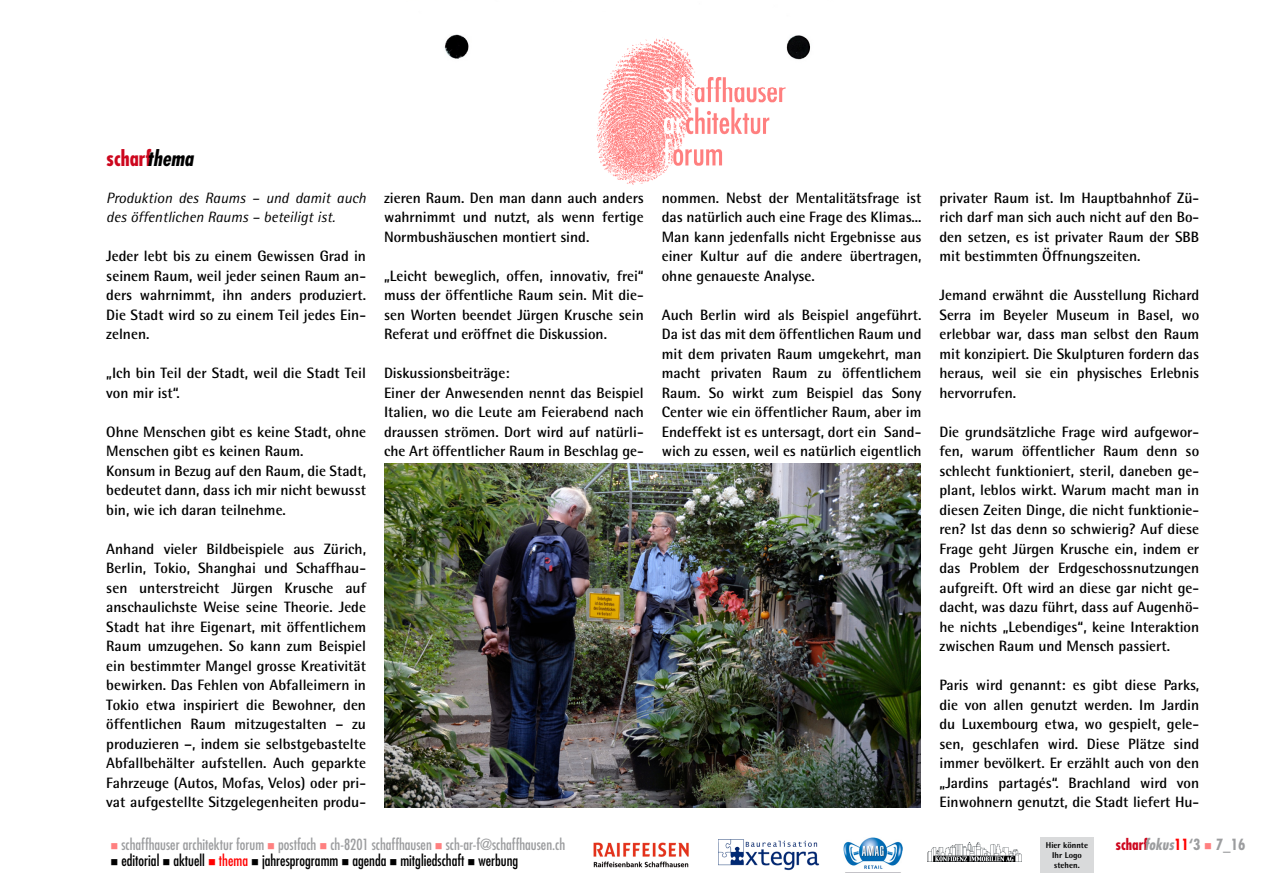
<style>
.page{position:relative;width:1263px;height:893px;background:#fff}
.page>*{position:absolute;margin:0;border:0;box-sizing:border-box;transform-origin:0 0}
.t1{font:700 condensed 21px "Futura";color:#cd071e}
.t2{font:700 15px/19.5px "Rotis Semi Sans";color:#000;text-align:justify}
.t3{font:condensed 15px "Futura";color:#9c9d9f}
.t4{font:condensed 15px "Futura";color:#000}
.t5{font:italic 15px/19.5px "Rotis Semi Sans";color:#000}
.t6{font:700 condensed 15px "Futura";color:#9c9d9f}
.t7{font:800 8.4px/10.1px "Rotis Semi Sans";color:#000}
.s1{font-style:italic;color:#000}
.s2{color:#ff8080}
.s3{color:#cd071e}
.s4{font-style:italic}
.s5{color:#f00}
</style>
<div class="page">
<img style="left:444px;top:34px;width:367px;height:26px">
<img style="left:577px;top:34px;width:208px;height:151px">
<img style="left:928px;top:843px;width:94px;height:19px">
<img style="left:844px;top:837px;width:58px;height:36px">
<img style="left:593px;top:842px;width:96px;height:26px">
<img style="left:719px;top:840px;width:101px;height:30px">
<div style="left:1040px;top:837px;width:54px;height:35px;background:#d9dadb"></div>
<img style="left:385px;top:463px;width:536px;height:345px">
<h1 class="t1" style="left:106px;top:144px;width:88px">scharf<span class="s1">thema</span></h1>
<p class="t5" style="left:106px;top:188px;width:261px">Produktion des Raums – und damit auch des öffentlichen Raums – beteiligt ist.</p>
<p class="t2" style="left:106px;top:246px;width:261px">Jeder lebt bis zu einem Gewissen Grad in seinem Raum, weil jeder seinen Raum an&shy;ders wahrnimmt, ihn anders produziert.<br>Die Stadt wird so zu einem Teil jedes Ein&shy;zelnen.</p>
<p class="t2" style="left:106px;top:363px;width:261px">„Ich bin Teil der Stadt, weil die Stadt Teil von mir ist“.</p>
<p class="t2" style="left:106px;top:422px;width:261px;text-align:left">Ohne Menschen gibt es keine Stadt, ohne Menschen gibt es keinen Raum.<br>Konsum in Bezug auf den Raum, die Stadt, bedeutet dann, dass ich mir nicht bewusst bin, wie ich daran teilnehme.</p>
<p class="t2" style="left:106px;top:539px;width:261px">Anhand vieler Bildbeispiele aus Zürich, Berlin, Tokio, Shanghai und Schaffhau&shy;sen unterstreicht Jürgen Krusche auf anschaulichste Weise seine Theorie. Jede Stadt hat ihre Eigenart, mit öffentlichem Raum umzugehen. So kann zum Beispiel ein bestimmter Mangel grosse Kreativität bewirken. Das Fehlen von Abfalleimern in Tokio etwa inspiriert die Bewohner, den öffentlichen Raum mitzugestalten – zu produzieren –, indem sie selbstgebastelte Abfallbehälter aufstellen. Auch geparkte Fahrzeuge (Autos, Mofas, Velos) oder pri&shy;vat aufgestellte Sitzgelegenheiten produ-</p>
<p class="t2" style="left:384px;top:188px;width:261px">zieren Raum. Den man dann auch anders wahrnimmt und nutzt, als wenn fertige Normbushäuschen montiert sind.</p>
<p class="t2" style="left:384px;top:266px;width:261px">„Leicht beweglich, offen, innovativ, frei“ muss der öffentliche Raum sein. Mit die&shy;sen Worten beendet Jürgen Krusche sein Referat und eröffnet die Diskussion.</p>
<p class="t2" style="left:384px;top:363px;width:261px;text-align:left">Diskussionsbeiträge:<br>Einer der Anwesenden nennt das Beispiel Italien, wo die Leute am Feierabend nach draussen strömen. Dort wird auf natürli&shy;che Art öffentlicher Raum in Beschlag ge-</p>
<p class="t2" style="left:662px;top:188px;width:261px">nommen. Nebst der Mentalitätsfrage ist das natürlich auch eine Frage des Klimas...<br>Man kann jedenfalls nicht Ergebnisse aus einer Kultur auf die andere übertragen, ohne genaueste Analyse.</p>
<p class="t2" style="left:662px;top:305px;width:261px">Auch Berlin wird als Beispiel angeführt.<br>Da ist das mit dem öffentlichen Raum und mit dem privaten Raum umgekehrt, man macht privaten Raum zu öffentlichem Raum. So wirkt zum Beispiel das Sony Center wie ein öffentlicher Raum, aber im Endeffekt ist es untersagt, dort ein Sand&shy;wich zu essen, weil es natürlich eigentlich</p>
<p class="t2" style="left:939px;top:188px;width:261px">privater Raum ist. Im Hauptbahnhof Zü&shy;rich darf man sich auch nicht auf den Bo&shy;den setzen, es ist privater Raum der SBB mit bestimmten Öffnungszeiten.</p>
<p class="t2" style="left:939px;top:285px;width:261px">Jemand erwähnt die Ausstellung Richard Serra im Beyeler Museum in Basel, wo erlebbar war, dass man selbst den Raum mit konzipiert. Die Skulpturen fordern das heraus, weil sie ein physisches Erlebnis hervorrufen.</p>
<p class="t2" style="left:939px;top:422px;width:261px">Die grundsätzliche Frage wird aufgewor&shy;fen, warum öffentlicher Raum denn so schlecht funktioniert, steril, daneben ge&shy;plant, leblos wirkt. Warum macht man in diesen Zeiten Dinge, die nicht funktionie&shy;ren? Ist das denn so schwierig? Auf diese Frage geht Jürgen Krusche ein, indem er das Problem der Erdgeschossnutzungen aufgreift. Oft wird an diese gar nicht ge&shy;dacht, was dazu führt, dass auf Augenhö&shy;he nichts „Lebendiges“, keine Interaktion zwischen Raum und Mensch passiert.</p>
<p class="t2" style="left:939px;top:675px;width:261px">Paris wird genannt: es gibt diese Parks, die von allen genutzt werden. Im Jardin du Luxembourg etwa, wo gespielt, gele&shy;sen, geschlafen wird. Diese Plätze sind immer bevölkert. Er erzählt auch von den „Jardins partagés“. Brachland wird von Einwohnern genutzt, die Stadt liefert Hu-</p>
<p class="t3" style="left:111px;top:835px;width:456px"><span class="s2">■</span> schaffhauser architektur forum <span class="s2">■</span> postfach <span class="s2">■</span> ch-8201 schaffhausen <span class="s2">■</span> sch-ar-f@schaffhausen.ch</p>
<p class="t7" style="left:1046px;top:840px;width:44px">Hier könnte</p>
<p class="t6" style="left:1115px;top:835px;width:131px"><span class="s3">schar</span><span class="s4">fokus</span><span class="s5">11</span>‘3 <span class="s2">■</span> 7_16</p>
<p class="t7" style="left:1052px;top:850px;width:31px">Ihr Logo stehen.</p>
<p class="t4" style="left:111px;top:851px;width:409px">■ editorial ■ aktuell <span class="s5">■ thema</span> ■ jahresprogramm ■ agenda ■ mitgliedschaft ■ werbung</p>
</div>
